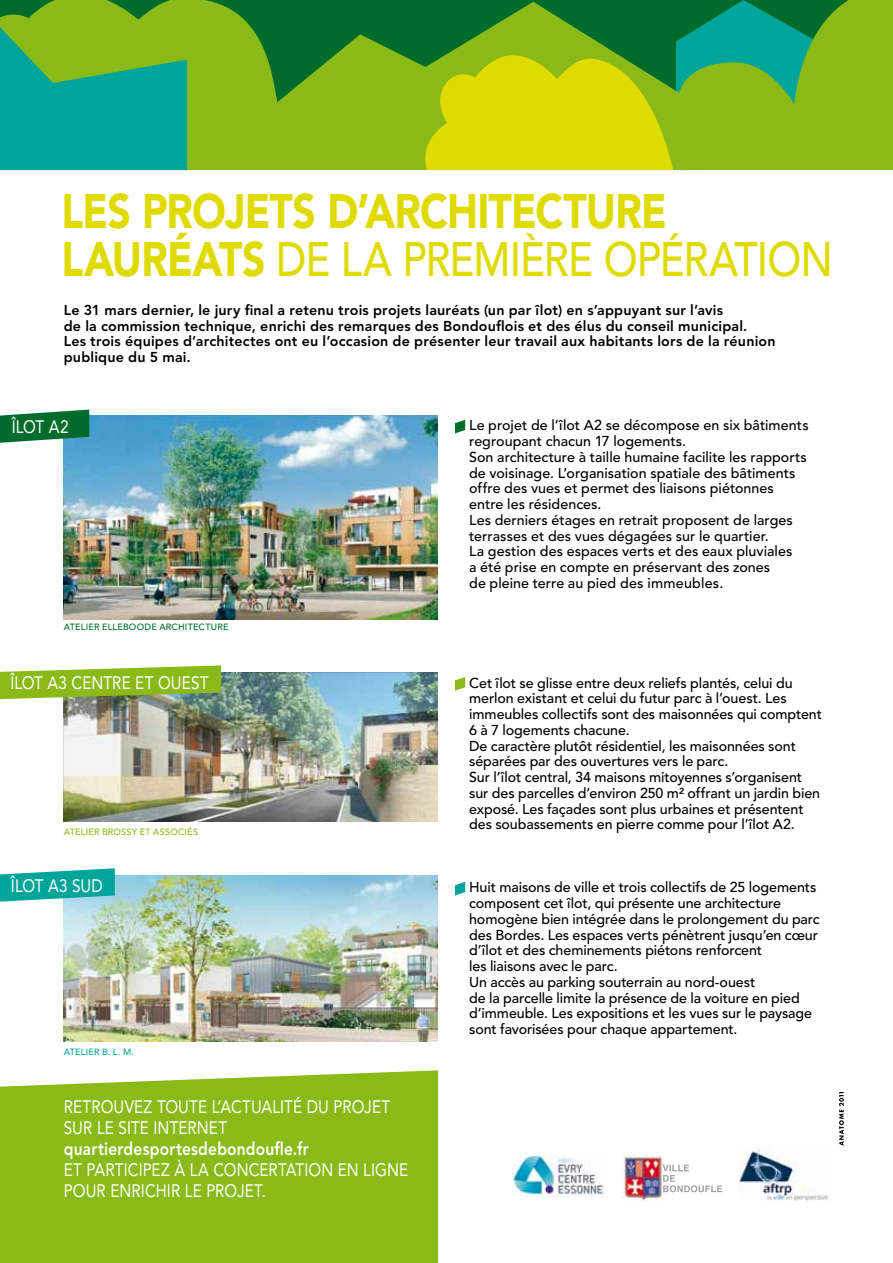
<style>
.page{position:relative;width:893px;height:1263px;background:#fff}
.page>*{position:absolute;margin:0;border:0;box-sizing:border-box;transform-origin:0 0}
.t1{font:900 48px/48px "Avenir";letter-spacing:.17em;color:#dfdb00;scale:.85 1}
.t2{font:18px/21px "Avenir";letter-spacing:.005em;color:#fff;scale:.85 1}
.t3{font:800 18px "Avenir";letter-spacing:.015em;color:#fff;scale:.86 1}
.t4{font:500 14.25px/15.8px "Avenir";letter-spacing:-.005em;color:#000}
.t5{font:800 14.25px/15.8px "Avenir";letter-spacing:.015em;color:#000}
.t6{font:500 9px "Avenir";letter-spacing:.24em;color:#006c2c}
.t7{font:500 9px "Avenir";letter-spacing:.235em;color:#89ba17}
.t8{font:500 9px "Avenir";color:#00a599}
.s1{font-weight:500}
</style>
<div class="page">
<div style="left:0;top:1070px;width:438px;height:193px;background:#89ba17"></div>
<svg style="left:455px;top:677px;width:10px;height:14px"></svg>
<svg style="left:455px;top:882px;width:10px;height:13px"></svg>
<img style="left:512px;top:1156px;width:92px;height:41px">
<img style="left:739px;top:1147px;width:89px;height:54px">
<img style="left:622px;top:1156px;width:41px;height:45px">
<svg style="left:663px;top:1165px;width:59px;height:27px"></svg>
<img style="left:64px;top:673px;width:374px;height:149px">
<svg style="left:0;top:665px;width:221px;height:34px;background:#94bd39"></svg>
<img style="left:64px;top:415px;width:374px;height:204px">
<svg style="left:0;top:410px;width:89px;height:33px;background:#24814e"></svg>
<img style="left:64px;top:875px;width:374px;height:166px">
<svg style="left:0;top:868px;width:115px;height:34px;background:#2db4ab"></svg>
<svg style="left:0;top:0;width:425px;height:170px;background:#64a51c"></svg>
<svg style="left:425px;top:0;width:468px;height:170px;background:#7db31f"></svg>
<svg style="left:0;top:27px;width:187px;height:143px;background:#26aa74"></svg>
<svg style="left:839px;top:1092px;width:5px;height:54px"></svg>
<svg style="left:455px;top:420px;width:10px;height:13px"></svg>
<h1 class="t1" style="left:62px;top:187px;width:909px">LES PROJ ETS D’ARCHITECTURE<br>LAURÉATS <span class="s1">de la première opération</span></h1>
<p class="t5" style="left:64px;top:302px;width:713px">Le 31 mars dernier, le jury final a retenu trois projets lauréats (un par îlot) en s’appuyant sur l’avis<br>de la commission technique, enrichi des remarques des Bondouflois et des élus du conseil municipal.<br>Les trois équipes d’architectes ont eu l’occasion de présenter leur travail aux habitants lors de la réunion publique du 5 mai.</p>
<p class="t2" style="left:12px;top:417px;width:68px">ÎLOT A2</p>
<p class="t6" style="left:64px;top:622px;width:166px">Atelier Elleboode Architecture</p>
<p class="t2" style="left:10px;top:673px;width:235px">ÎLOT A3 CENTRE ET OUEST</p>
<p class="t7" style="left:64px;top:826px;width:136px">Atelier brossy et associés</p>
<p class="t2" style="left:11px;top:875px;width:110px">ÎLOT A3 SUD</p>
<p class="t8" style="left:64px;top:1047px;width:72px">Atelier B. L. M .</p>
<p class="t2" style="left:64px;top:1096px;width:385px">RETROUVEZ TOUTE L’ACTUALITÉ DU PROJET<br>SUR LE SITE I NTERNET</p>
<p class="t3" style="left:64px;top:1138px;width:286px">quartierdesportesdebondoufle.fr</p>
<p class="t2" style="left:64px;top:1159px;width:407px">ET PARTICIPEZ À LA CONCERTATION EN LIGNE<br>POUR ENRICHIR LE PROJET.</p>
<p class="t4" style="left:469px;top:418px;width:341px">Le projet de l’îlot A2 se décompose en six bâtiments regroupant chacun 17 logements.<br>Son architecture à taille humaine facilite les rapports de voisinage. L’organisation spatiale des bâtiments offre des vues et permet des liaisons piétonnes entre les résidences.<br>Les derniers étages en retrait proposent de larges terrasses et des vues dégagées sur le quartier.<br>La gestion des espaces verts et des eaux pluviales<br>a été prise en compte en préservant des zones<br>de pleine terre au pied des immeubles.</p>
<p class="t4" style="left:469px;top:675px;width:354px">Cet îlot se glisse entre deux reliefs plantés, celui du merlon existant et celui du futur parc à l’ouest. Les immeubles collectifs sont des maisonnées qui comptent 6 à 7 logements chacune.<br>De caractère plutôt résidentiel, les maisonnées sont séparées par des ouvertures vers le parc.<br>Sur l’îlot central, 34 maisons mitoyennes s’organisent sur des parcelles d’environ 250 m² offrant un jardin bien exposé. Les façades sont plus urbaines et présentent des soubassements en pierre comme pour l’îlot A2.</p>
<p class="t4" style="left:469px;top:880px;width:352px">H uit maisons de ville et trois collectifs de 25 logements composent cet îlot, qui présente une architecture homogène bien intégrée dans le prolongement du parc des Bordes. Les espaces verts pénètrent jusqu’en cœur d’îlot et des cheminements piétons renforcent<br>les liaisons avec le parc.<br>U n accès au parking souterrain au nord-ouest<br>de la parcelle limite la présence de la voiture en pied d’immeuble. Les expositions et les vues sur le paysage sont favorisées pour chaque appartement.</p>
</div>
